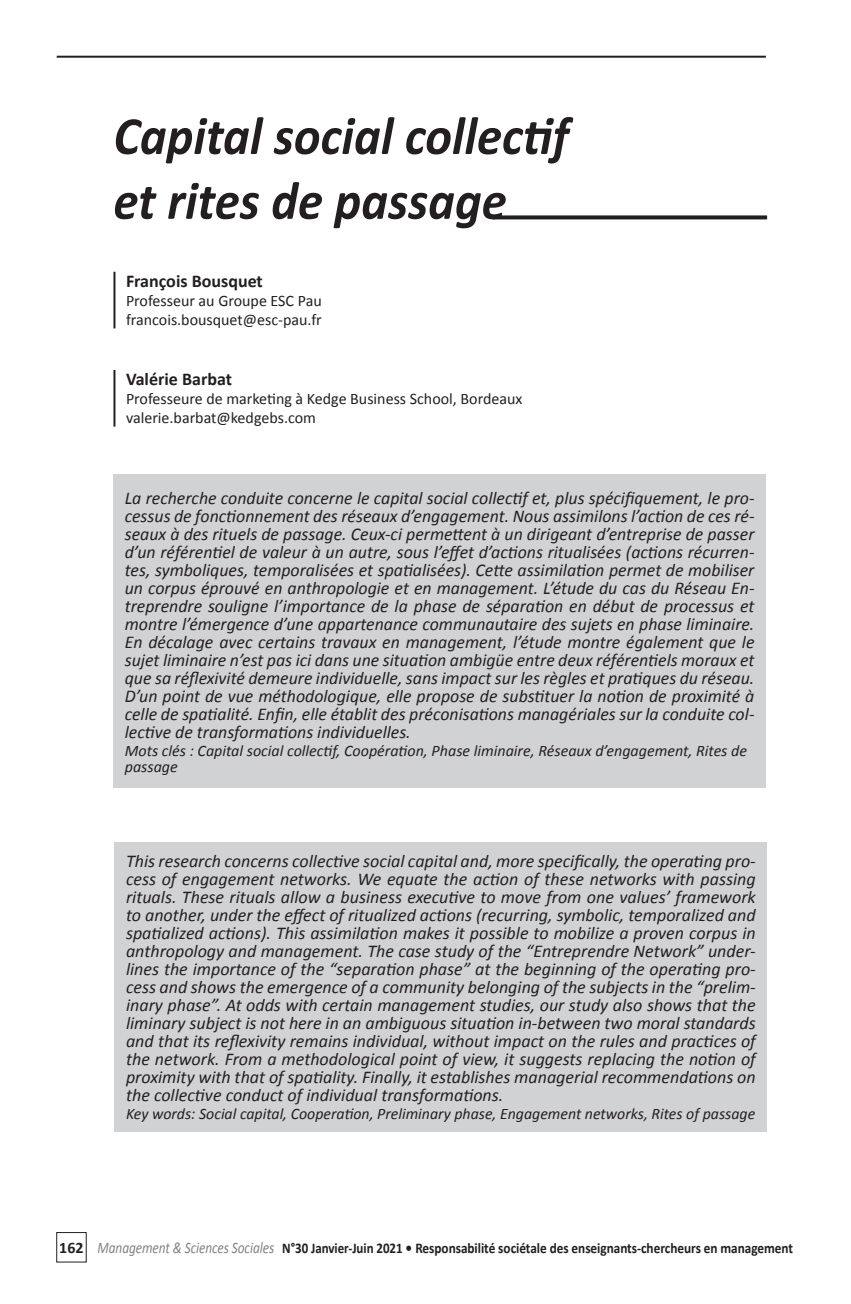
<style>
.page{position:relative;width:851px;height:1304px;background:#fff}
.page>*{position:absolute;margin:0;border:0;box-sizing:border-box;transform-origin:0 0}
.t1{font:italic 700 54px "Calibri";color:#231f20;scale:.94 1}
.Body_Text{font:italic 18px/18px "Calibri";color:#231f20;text-align:justify}
.t2{font:700 18px "Calibri";color:#231f20}
.Body_Text-2{font:italic 16px/16px "Calibri";color:#231f20}
.t3{font:16px "Calibri";color:#231f20}
.t4{font:700 14.8px "Calibri";letter-spacing:-.005em;color:#231f20;scale:.87 1}
.s1{font-size:16px}
.s2{font-weight:400;font-style:italic;font-size:16px;color:#808285}
</style>
<div class="page">
<hr style="left:57px;top:56px;width:708px;height:2px;background:#231f20">
<div style="left:56px;top:1232px;width:31px;height:30px;border:1px solid #231f20"></div>
<svg style="left:492px;top:215px;width:275px;height:4px"></svg>
<hr style="left:113px;top:272px;width:2px;height:56px;background:#231f20">
<hr style="left:113px;top:370px;width:2px;height:57px;background:#231f20">
<div style="left:113px;top:475px;width:652px;height:313px;background:#d1d2d4"></div>
<div style="left:115px;top:842px;width:652px;height:289px;background:#d1d2d4"></div>
<p class="t1" style="left:113px;top:102px;width:485px">Capital social collectif</p>
<p class="t1" style="left:113px;top:166px;width:419px">et rites de passage</p>
<p class="t2" style="left:126px;top:269px;width:138px">François Bousquet</p>
<p class="t3" style="left:126px;top:290px;width:197px">Professeur au Groupe ESC Pau</p>
<p class="t3" style="left:126px;top:310px;width:197px">francois.bousquet@esc-pau.fr</p>
<p class="t2" style="left:126px;top:367px;width:107px">Valérie Barbat</p>
<p class="t3" style="left:126px;top:389px;width:398px">Professeure de marketing à Kedge Business School, Bordeaux</p>
<p class="t3" style="left:126px;top:408px;width:191px">valerie.barbat@kedgebs.com</p>
<p class="Body_Text" style="left:125px;top:488px;width:631px">La recherche conduite concerne le capital social collectif et, plus spécifiquement, le pro&shy;cessus de fonctionnement des réseaux d’engagement. Nous assimilons l’action de ces ré&shy;seaux à des rituels de passage. Ceux-ci permettent à un dirigeant d’entreprise de passer d’un référentiel de valeur à un autre, sous l’effet d’actions ritualisées (actions récurren&shy;tes, symboliques, temporalisées et spatialisées). Cette assimilation permet de mobiliser un corpus éprouvé en anthropologie et en management. L’étude du cas du Réseau En&shy;treprendre souligne l’importance de la phase de séparation en début de processus et montre l’émergence d’une appartenance communautaire des sujets en phase liminaire.<br>En décalage avec certains travaux en management, l’étude montre également que le sujet liminaire n’est pas ici dans une situation ambigüe entre deux référentiels moraux et que sa réflexivité demeure individuelle, sans impact sur les règles et pratiques du réseau.<br>D’un point de vue méthodologique, elle propose de substituer la notion de proximité à celle de spatialité. Enfin, elle établit des préconisations managériales sur la conduite col&shy;lective de transformations individuelles.</p>
<p class="Body_Text-2" style="left:125px;top:742px;width:623px">Mots clés : Capital social collectif, Coopération, Phase liminaire, Réseaux d’engagement, Rites de passage</p>
<p class="Body_Text" style="left:126px;top:852px;width:631px">This research concerns collective social capital and, more specifically, the operating pro&shy;cess of engagement networks. We equate the action of these networks with passing rituals. These rituals allow a business executive to move from one values’ framework to another, under the effect of ritualized actions (recurring, symbolic, temporalized and spatialized actions). This assimilation makes it possible to mobilize a proven corpus in anthropology and management. The case study of the “Entreprendre Network” under&shy;lines the importance of the “separation phase” at the beginning of the operating pro&shy;cess and shows the emergence of a community belonging of the subjects in the “prelim&shy;inary phase”. At odds with certain management studies, our study also shows that the liminary subject is not here in an ambiguous situation in-between two moral standards and that its reflexivity remains individual, without impact on the rules and practices of the network. From a methodological point of view, it suggests replacing the notion of proximity with that of spatiality. Finally, it establishes managerial recommendations on the collective conduct of individual transformations.</p>
<p class="Body_Text-2" style="left:126px;top:1105px;width:630px">Key words: Social capital, Cooperation, Preliminary phase, Engagement networks, Rites of passage</p>
<p class="t4" style="left:59px;top:1239px;width:844px"><span class="s1">162</span> <span class="s2">Management &amp; Sciences Sociales</span> N°30 Janvier-Juin 2021 • Responsabilité sociétale des enseignants-chercheurs en management</p>
</div>
